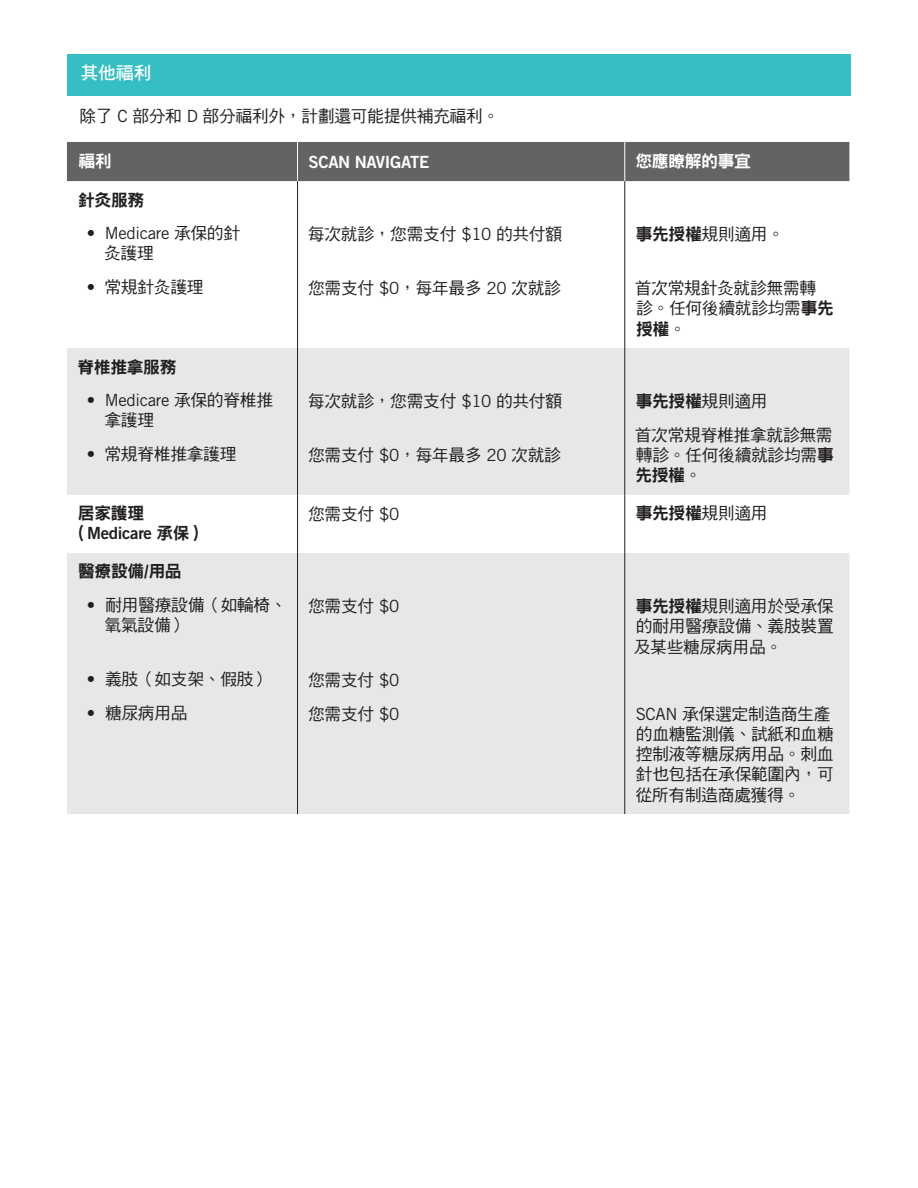
<style>
.page{position:relative;width:918px;height:1188px;background:#fff}
.page>*{position:absolute;margin:0;border:0;box-sizing:border-box;transform-origin:0 0}
.Bar_Page_Header{font:18px "DF Hei Std W7";color:#fff}
.BODY{font:16.8px/20.1px "DF Hei Std W5";letter-spacing:-.02em;color:#231f20}
.BODY-2{font:16.8px/20.1px "DF Hei Std W9";letter-spacing:-.02em;color:#231f20}
.t1{font:16.8px/20.1px "Trade Gothic LT Std";letter-spacing:-.02em;color:#231f20}
.t2{font:16.8px "Trade Gothic LT Std Bd 2";letter-spacing:-.02em;color:#fff}
.t3{font:16.8px "DF Hei Std W9";letter-spacing:-.02em;color:#fff}
.TABLE_BULLETS{font:16.8px "DF Hei Std W9";letter-spacing:-.02em;color:#231f20}
.s1{font-family:"Trade Gothic LT Std"}
.s2{font-family:"DF Hei Std W5"}
.s3{font-family:"DF Hei Std W9"}
.s4{font-family:"Trade Gothic LT Std Bd 2"}
</style>
<div class="page">
<div style="left:67px;top:142px;width:782px;height:39px;background:#636366"></div>
<svg style="left:67px;top:348px;width:782px;height:466px;background:#e9e9eb"></svg>
<hr style="left:297px;top:142px;width:1px;height:39px;background:#fff">
<hr style="left:624px;top:142px;width:1px;height:39px;background:#fff">
<hr style="left:297px;top:181px;width:1px;height:167px;background:#231f20">
<hr style="left:624px;top:181px;width:1px;height:167px;background:#231f20">
<hr style="left:297px;top:348px;width:1px;height:147px;background:#231f20">
<hr style="left:624px;top:348px;width:1px;height:147px;background:#231f20">
<hr style="left:297px;top:495px;width:1px;height:58px;background:#231f20">
<hr style="left:624px;top:495px;width:1px;height:58px;background:#231f20">
<hr style="left:297px;top:553px;width:1px;height:261px;background:#231f20">
<hr style="left:624px;top:553px;width:1px;height:261px;background:#231f20">
<div style="left:68px;top:54px;width:783px;height:41px;background:#35bfc2"></div>
<p class="Bar_Page_Header" style="left:81px;top:63px;width:72px">其他福利</p>
<p class="BODY" style="left:79px;top:106px;width:421px">除了 <span class="s1">C</span> 部分和 <span class="s1">D</span> 部分福利外，計劃還可能提供補充福利。</p>
<p class="t3" style="left:78px;top:152px;width:35px">福利</p>
<p class="t2" style="left:308px;top:151px;width:122px">SCAN NAVIGATE</p>
<p class="t3" style="left:636px;top:152px;width:117px">您應瞭解的事宜</p>
<p class="BODY-2" style="left:78px;top:189px;width:68px">針灸服務</p>
<p class="t1" style="left:104px;top:223px;width:138px;text-indent:-17px">• Medicare <span class="s2">承保的針灸護理</span></p>
<p class="BODY" style="left:87px;top:277px;width:118px"><span class="s1">•</span> 常規針灸護理</p>
<p class="BODY" style="left:308px;top:224px;width:256px">每次就診，您需支付 <span class="s1">$10</span> 的共付額</p>
<p class="BODY" style="left:308px;top:278px;width:254px">您需支付 <span class="s1">$0</span>，每年最多 <span class="s1">20</span> 次就診</p>
<p class="BODY" style="left:636px;top:224px;width:150px"><span class="s3">事先授權</span>規則適用。</p>
<p class="BODY" style="left:635px;top:278px;width:201px">首次常規針灸就診無需轉診。任何後續就診均需<span class="s3">事先授權</span>。</p>
<p class="TABLE_BULLETS" style="left:77px;top:357px;width:101px">脊椎推拿服務</p>
<p class="t1" style="left:104px;top:390px;width:170px;text-indent:-18px">• Medicare <span class="s2">承保的脊椎推拿護理</span></p>
<p class="BODY" style="left:87px;top:444px;width:151px"><span class="s1">•</span> 常規脊椎推拿護理</p>
<p class="BODY" style="left:308px;top:391px;width:256px">每次就診，您需支付 <span class="s1">$10</span> 的共付額</p>
<p class="BODY" style="left:308px;top:445px;width:254px">您需支付 <span class="s1">$0</span>，每年最多 <span class="s1">20</span> 次就診</p>
<p class="BODY-2" style="left:636px;top:391px;width:134px">事先授權<span class="s2">規則適用</span></p>
<p class="BODY" style="left:635px;top:425px;width:200px;text-align:justify">首次常規脊椎推拿就診無需轉診。任何後續就診均需<span class="s3">事先授權</span>。</p>
<p class="BODY-2" style="left:71px;top:503px;width:137px;text-indent:7px">居家護理（<span class="s4">Medicare</span> 承保）</p>
<p class="BODY" style="left:308px;top:504px;width:93px">您需支付 <span class="s1">$0</span></p>
<p class="BODY-2" style="left:636px;top:503px;width:134px">事先授權<span class="s2">規則適用</span></p>
<p class="BODY-2" style="left:78px;top:561px;width:105px">醫療設備/用品</p>
<p class="BODY" style="left:105px;top:595px;width:184px;text-indent:-18px"><span class="s1">•</span> 耐用醫療設備（如輪椅、氧氣設備）</p>
<p class="BODY" style="left:87px;top:669px;width:185px"><span class="s1">•</span> 義肢（如支架、假肢）</p>
<p class="BODY" style="left:87px;top:702px;width:102px"><span class="s1">•</span> 糖尿病用品</p>
<p class="BODY" style="left:308px;top:596px;width:93px">您需支付 <span class="s1">$0</span></p>
<p class="BODY" style="left:634px;top:596px;width:202px;text-align:justify"><span class="s3">事先授權</span>規則適用於受承保的耐用醫療設備、義肢裝置及某些糖尿病用品。</p>
<p class="BODY" style="left:308px;top:670px;width:93px">您需支付 <span class="s1">$0</span></p>
<p class="BODY" style="left:308px;top:704px;width:93px">您需支付 <span class="s1">$0</span></p>
<p class="BODY" style="left:635px;top:704px;width:200px"><span class="s1">SCAN</span> 承保選定制造商生產的血糖監測儀、試紙和血糖控制液等糖尿病用品。刺血針也包括在承保範圍內，可從所有制造商處獲得。</p>
</div>
